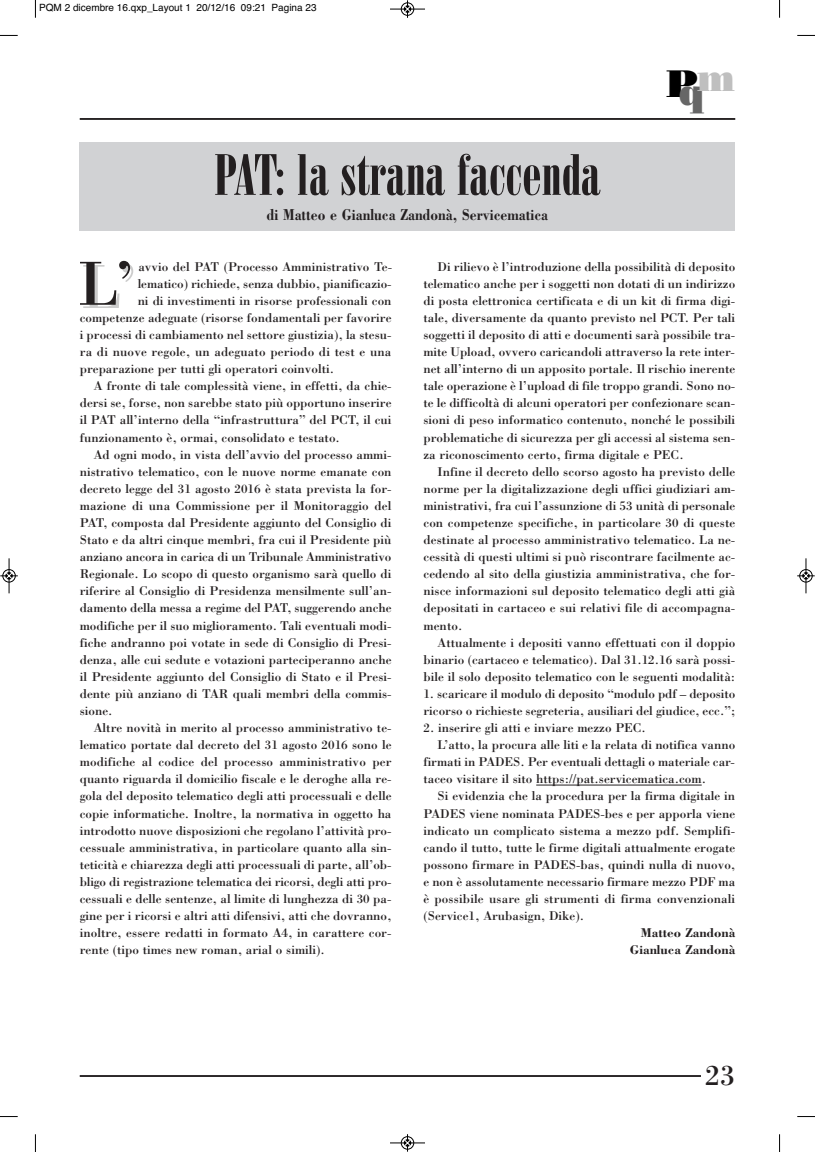
<style>
.page{position:relative;width:815px;height:1152px;background:#fff}
.page>*{position:absolute;margin:0;border:0;box-sizing:border-box;transform-origin:0 0}
.t1{font:64.25px "Bodoni";color:#231f20}
.t2{font:56.25px "Bodoni Poster Compressed";color:#231f20;scale:1.05 1}
.t3{font:38.38px "Bodoni Poster";color:#000}
.t4{font:30px "Bodoni";color:#231f20}
.t5{font:700 16.25px "Bodoni";color:#231f20;scale:.85 1}
.t6{font:13.12px/17.1px "Bodoni";color:#231f20;text-align:justify}
.t7{font:700 13.12px/17.1px "Bodoni";color:#231f20;text-align:right}
.t8{font:10px "Helvetica";color:#000}
.s1{color:#666}
.s2{color:#bfbfbf}
</style>
<div class="page">
<hr style="left:80px;top:118px;width:655px;height:2px;background:#231f20">
<hr style="left:80px;top:1075px;width:621px;height:2px;background:#231f20">
<hr style="left:536px;top:784px;width:166px;height:1px;background:#231f20">
<div style="left:80px;top:142px;width:655px;height:89px;background:#d1d2d4"></div>
<svg style="left:35px;top:0;width:1px;height:18px"></svg>
<svg style="left:0;top:35px;width:18px;height:1px"></svg>
<svg style="left:779px;top:0;width:1px;height:18px"></svg>
<svg style="left:797px;top:35px;width:18px;height:1px"></svg>
<svg style="left:35px;top:1134px;width:1px;height:18px"></svg>
<svg style="left:0;top:1116px;width:18px;height:1px"></svg>
<svg style="left:779px;top:1134px;width:1px;height:18px"></svg>
<svg style="left:797px;top:1116px;width:18px;height:1px"></svg>
<div style="left:401px;top:2px;width:13px;height:14px;border:1px solid #fff;border-radius:50%"></div>
<hr style="left:390px;top:9px;width:35px;height:1px;background:#000">
<div style="left:401px;top:3px;width:13px;height:12px;border:1px solid #000;border-radius:50%"></div>
<svg style="left:404px;top:0;width:7px;height:18px"></svg>
<hr style="left:390px;top:1142px;width:35px;height:1px;background:#000">
<div style="left:401px;top:1136px;width:13px;height:13px;border:1px solid #000;border-radius:50%"></div>
<svg style="left:404px;top:1134px;width:7px;height:17px"></svg>
<div style="left:2px;top:569px;width:14px;height:13px;border:1px solid #fff;border-radius:50%"></div>
<hr style="left:9px;top:558px;width:1px;height:35px;background:#000">
<div style="left:3px;top:569px;width:12px;height:13px;border:1px solid #000;border-radius:50%"></div>
<svg style="left:0;top:572px;width:18px;height:7px"></svg>
<div style="left:799px;top:569px;width:14px;height:13px;border:1px solid #fff;border-radius:50%"></div>
<hr style="left:806px;top:558px;width:1px;height:35px;background:#000">
<div style="left:800px;top:569px;width:12px;height:13px;border:1px solid #000;border-radius:50%"></div>
<svg style="left:797px;top:572px;width:18px;height:7px"></svg>
<p class="t8" style="left:39px;top:2px;width:279px">PQM 2 dicembre 16.qxp_Layout 1 20/12/16 09:21 Pagina 23</p>
<h2 class="t2" style="left:214px;top:154px;width:370px">PAT: la strana faccenda</h2>
<p class="t5" style="left:267px;top:205px;width:332px">di Matteo e Gianluca Zandonà, Servicematica</p>
<h3 class="t3" style="left:666px;top:61px;width:70px">P<span class="s1">q</span><span class="s2">m</span></h3>
<h1 class="t1" style="left:79px;top:245px;width:58px">L’</h1>
<p class="t6" style="left:138px;top:257px;width:255px">avvio del PAT (Processo Amministrativo Te-</p>
<p class="t6" style="left:138px;top:274px;width:255px">lematico) richiede, senza dubbio, pianificazio-</p>
<p class="t6" style="left:138px;top:292px;width:255px">ni di investimenti in risorse professionali con</p>
<p class="t6" style="left:80px;top:309px;width:313px">competenze adeguate (risorse fondamentali per favorire</p>
<p class="t6" style="left:80px;top:326px;width:313px">i processi di cambiamento nel settore giustizia), la stesu-</p>
<p class="t6" style="left:80px;top:343px;width:313px">ra di nuove regole, un adeguato periodo di test e una</p>
<p class="t6" style="left:80px;top:360px;width:256px">preparazione per tutti gli operatori coinvolti.</p>
<p class="t6" style="left:94px;top:377px;width:299px">A fronte di tale complessità viene, in effetti, da chie-</p>
<p class="t6" style="left:80px;top:394px;width:313px">dersi se, forse, non sarebbe stato più opportuno inserire</p>
<p class="t6" style="left:80px;top:411px;width:313px">il PAT all’interno della “infrastruttura” del PCT, il cui</p>
<p class="t6" style="left:80px;top:428px;width:262px">funzionamento è, ormai, consolidato e testato.</p>
<p class="t6" style="left:94px;top:445px;width:299px">Ad ogni modo, in vista dell’avvio del processo ammi-</p>
<p class="t6" style="left:80px;top:462px;width:313px">nistrativo telematico, con le nuove norme emanate con</p>
<p class="t6" style="left:80px;top:480px;width:313px">decreto legge del 31 agosto 2016 è stata prevista la for-</p>
<p class="t6" style="left:80px;top:497px;width:313px">mazione di una Commissione per il Monitoraggio del</p>
<p class="t6" style="left:80px;top:514px;width:313px">PAT, composta dal Presidente aggiunto del Consiglio di</p>
<p class="t6" style="left:80px;top:531px;width:313px">Stato e da altri cinque membri, fra cui il Presidente più</p>
<p class="t6" style="left:80px;top:548px;width:313px">anziano ancora in carica di un Tribunale Amministrativo</p>
<p class="t6" style="left:80px;top:565px;width:313px">Regionale. Lo scopo di questo organismo sarà quello di</p>
<p class="t6" style="left:80px;top:582px;width:313px">riferire al Consiglio di Presidenza mensilmente sull’an-</p>
<p class="t6" style="left:80px;top:599px;width:313px">damento della messa a regime del PAT, suggerendo anche</p>
<p class="t6" style="left:80px;top:616px;width:313px">modifiche per il suo miglioramento. Tali eventuali modi-</p>
<p class="t6" style="left:80px;top:633px;width:313px">fiche andranno poi votate in sede di Consiglio di Presi-</p>
<p class="t6" style="left:80px;top:650px;width:313px">denza, alle cui sedute e votazioni parteciperanno anche</p>
<p class="t6" style="left:80px;top:667px;width:313px">il Presidente aggiunto del Consiglio di Stato e il Presi-</p>
<p class="t6" style="left:80px;top:685px;width:313px">dente più anziano di TAR quali membri della commis-</p>
<p class="t6" style="left:80px;top:702px;width:34px">sione.</p>
<p class="t6" style="left:94px;top:719px;width:299px">Altre novità in merito al processo amministrativo te-</p>
<p class="t6" style="left:80px;top:736px;width:313px">lematico portate dal decreto del 31 agosto 2016 sono le</p>
<p class="t6" style="left:80px;top:753px;width:313px">modifiche al codice del processo amministrativo per</p>
<p class="t6" style="left:80px;top:770px;width:313px">quanto riguarda il domicilio fiscale e le deroghe alla re-</p>
<p class="t6" style="left:80px;top:787px;width:313px">gola del deposito telematico degli atti processuali e delle</p>
<p class="t6" style="left:80px;top:804px;width:313px">copie informatiche. Inoltre, la normativa in oggetto ha</p>
<p class="t6" style="left:80px;top:821px;width:313px">introdotto nuove disposizioni che regolano l’attività pro-</p>
<p class="t6" style="left:80px;top:838px;width:313px">cessuale amministrativa, in particolare quanto alla sin-</p>
<p class="t6" style="left:80px;top:855px;width:313px">teticità e chiarezza degli atti processuali di parte, all’ob-</p>
<p class="t6" style="left:80px;top:873px;width:313px">bligo di registrazione telematica dei ricorsi, degli atti pro-</p>
<p class="t6" style="left:80px;top:890px;width:313px">cessuali e delle sentenze, al limite di lunghezza di 30 pa-</p>
<p class="t6" style="left:80px;top:907px;width:313px">gine per i ricorsi e altri atti difensivi, atti che dovranno,</p>
<p class="t6" style="left:80px;top:924px;width:313px">inoltre, essere redatti in formato A4, in carattere cor-</p>
<p class="t6" style="left:80px;top:941px;width:247px">rente (tipo times new roman, arial o simili).</p>
<p class="t6" style="left:423px;top:257px;width:313px;text-indent:14px">Di rilievo è l’introduzione della possibilità di deposito telematico anche per i soggetti non dotati di un indirizzo di posta elettronica certificata e di un kit di firma digi&shy;tale, diversamente da quanto previsto nel PCT. Per tali soggetti il deposito di atti e documenti sarà possibile tra&shy;mite Upload, ovvero caricandoli attraverso la rete inter&shy;net all’interno di un apposito portale. Il rischio inerente tale operazione è l’upload di file troppo grandi. Sono no&shy;te le difficoltà di alcuni operatori per confezionare scan&shy;sioni di peso informatico contenuto, nonché le possibili problematiche di sicurezza per gli accessi al sistema sen&shy;za riconoscimento certo, firma digitale e PEC.</p>
<p class="t6" style="left:423px;top:462px;width:313px;text-indent:14px">Infine il decreto dello scorso agosto ha previsto delle norme per la digitalizzazione degli uffici giudiziari am&shy;ministrativi, fra cui l’assunzione di 53 unità di personale con competenze specifiche, in particolare 30 di queste destinate al processo amministrativo telematico. La ne&shy;cessità di questi ultimi si può riscontrare facilmente ac&shy;cedendo al sito della giustizia amministrativa, che for&shy;nisce informazioni sul deposito telematico degli atti già depositati in cartaceo e sui relativi file di accompagna&shy;mento.</p>
<p class="t6" style="left:423px;top:633px;width:313px;text-indent:14px">Attualmente i depositi vanno effettuati con il doppio binario (cartaceo e telematico). Dal 31.12.16 sarà possi&shy;bile il solo deposito telematico con le seguenti modalità:</p>
<p class="t6" style="left:423px;top:685px;width:313px">1. scaricare il modulo di deposito “modulo pdf – deposito ricorso o richieste segreteria, ausiliari del giudice, ecc.”;</p>
<p class="t6" style="left:423px;top:719px;width:224px">2. inserire gli atti e inviare mezzo PEC.</p>
<p class="t6" style="left:438px;top:736px;width:299px">L’atto, la procura alle liti e la relata di notifica vanno</p>
<p class="t6" style="left:423px;top:753px;width:313px">firmati in PADES. Per eventuali dettagli o materiale car-</p>
<p class="t6" style="left:423px;top:770px;width:284px">taceo visitare il sito https://pat.servicematica.com.</p>
<p class="t6" style="left:438px;top:787px;width:299px">Si evidenzia che la procedura per la firma digitale in</p>
<p class="t6" style="left:423px;top:804px;width:313px">PADES viene nominata PADES-bes e per apporla viene</p>
<p class="t6" style="left:423px;top:821px;width:313px">indicato un complicato sistema a mezzo pdf. Semplifi-</p>
<p class="t6" style="left:423px;top:838px;width:313px">cando il tutto, tutte le firme digitali attualmente erogate</p>
<p class="t6" style="left:423px;top:855px;width:313px">possono firmare in PADES-bas, quindi nulla di nuovo,</p>
<p class="t6" style="left:423px;top:873px;width:313px">e non è assolutamente necessario firmare mezzo PDF ma</p>
<p class="t6" style="left:423px;top:890px;width:313px">è possibile usare gli strumenti di firma convenzionali</p>
<p class="t6" style="left:423px;top:907px;width:162px">(Service1, Arubasign, Dike).</p>
<p class="t7" style="left:630px;top:924px;width:107px">Matteo Zandonà<br>Gianluca Zandonà</p>
<h3 class="t4" style="left:705px;top:1057px;width:31px">23</h3>
</div>
